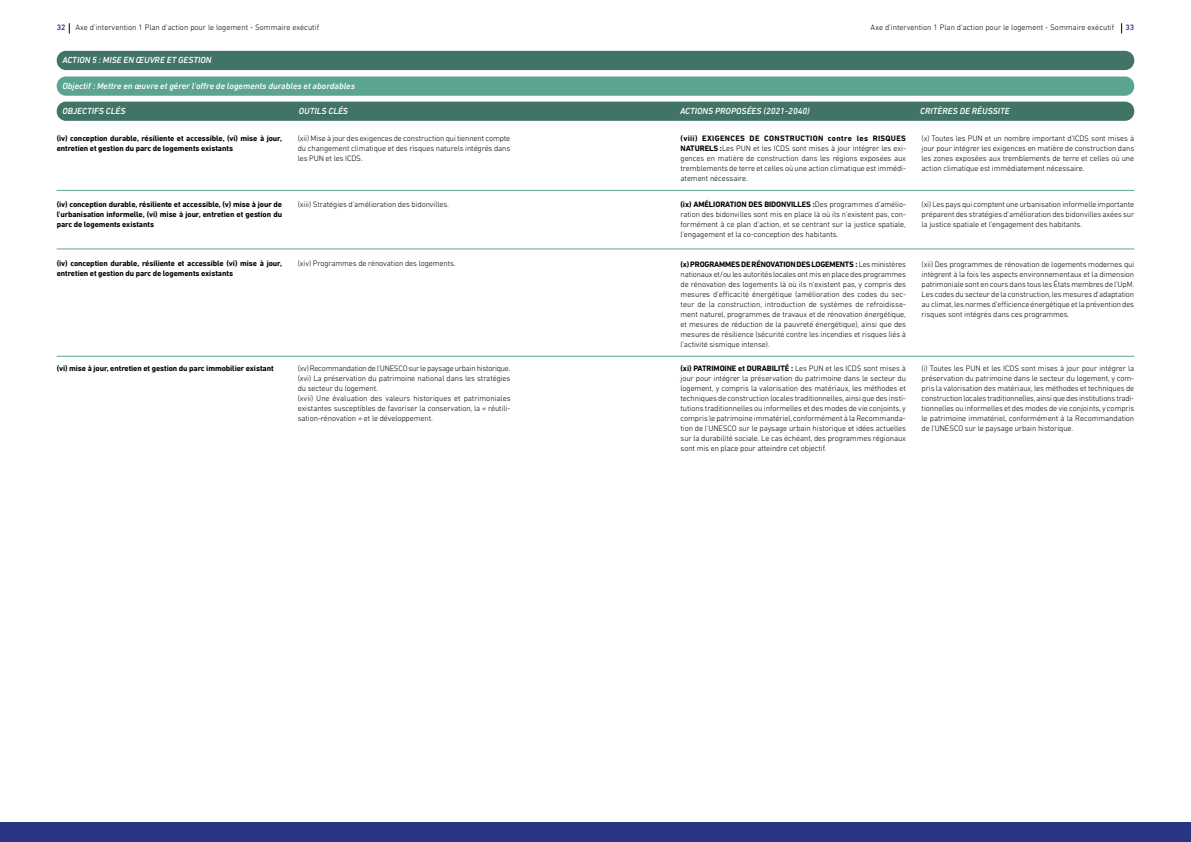
<style>
.page{position:relative;width:1191px;height:842px;background:#fff}
.page>*{position:absolute;margin:0;border:0;box-sizing:border-box;transform-origin:0 0}
.t1{font:italic 500 9px "DIN Next LT Pro";color:#fff}
.t2{font:300 8px/10px "DIN Next LT Pro";letter-spacing:-.01em;color:#000;text-align:justify}
.t3{font:700 8px/10px "DIN Next LT Pro";letter-spacing:-.01em;color:#000}
.t4{font:500 8px "DIN Next LT Pro";color:#26358c}
.s1{font-weight:500;color:#26358c}
.s2{font-weight:700}
</style>
<div class="page">
<div style="left:0;top:823px;width:1191px;height:19px;background:#283583"></div>
<div style="left:57px;top:76px;width:1077px;height:20px;background:#5ca492;border-radius:9px"></div>
<div style="left:57px;top:51px;width:1077px;height:19px;background:#417467;border-radius:9px"></div>
<hr style="left:57px;top:190px;width:1077px;height:1px;background:#5ca492">
<hr style="left:57px;top:248px;width:1077px;height:1px;background:#5ca492">
<hr style="left:57px;top:356px;width:1077px;height:1px;background:#5ca492">
<div style="left:57px;top:102px;width:1077px;height:19px;background:#417467;border-radius:9px"></div>
<p class="t2" style="left:57px;top:22px;width:264px"><span class="s1">32</span> Axe d'intervention 1 Plan d'action pour le logement - Sommaire exécutif</p>
<p class="t2" style="left:870px;top:22px;width:245px">Axe d'intervention 1 Plan d'action pour le logement - Sommaire exécutif</p>
<p class="t4" style="left:1125px;top:23px;width:10px">33</p>
<p class="t1" style="left:62px;top:55px;width:151px">ACTION 5 : MISE EN ŒUVRE ET GESTION</p>
<p class="t1" style="left:62px;top:81px;width:294px">Objectif : Mettre en œuvre et gérer l'offre de logements durables et abordables</p>
<p class="t1" style="left:62px;top:106px;width:65px">OBJECTIFS CLÉS</p>
<p class="t1" style="left:299px;top:106px;width:51px">OUTILS CLÉS</p>
<p class="t1" style="left:680px;top:106px;width:131px">ACTIONS PROPOSÉES (2021-2040)</p>
<p class="t1" style="left:920px;top:106px;width:91px">CRITÈRES DE RÉUSSITE</p>
<p class="t3" style="left:57px;top:133px;width:227px">(iv) conception durable, résiliente et accessible, (vi) mise à jour, entretien et gestion du parc de logements existants</p>
<p class="t3" style="left:57px;top:199px;width:227px;text-align:justify">(iv) conception durable, résiliente et accessible, (v) mise à jour de l'urbanisation informelle, (vi) mise à jour, entretien et gestion du parc de logements existants</p>
<p class="t3" style="left:57px;top:258px;width:227px">(iv) conception durable, résiliente et accessible (vi) mise à jour, entretien et gestion du parc de logements existants</p>
<p class="t2" style="left:298px;top:133px;width:214px">(xii) Mise à jour des exigences de construction qui tiennent compte du changement climatique et des risques naturels intégrés dans les PUN et les ICDS.</p>
<p class="t2" style="left:298px;top:199px;width:153px">(xiii) Stratégies d'amélioration des bidonvilles.</p>
<p class="t2" style="left:298px;top:258px;width:159px">(xiv) Programmes de rénovation des logements.</p>
<p class="t3" style="left:57px;top:363px;width:218px">(vi) mise à jour, entretien et gestion du parc immobilier existant</p>
<p class="t2" style="left:298px;top:363px;width:214px;text-align:left">(xv) Recommandation de l'UNESCO sur le paysage urbain historique. (xvi) La préservation du patrimoine national dans les stratégies du secteur du logement.<br>(xvii) Une évaluation des valeurs historiques et patrimoniales existantes susceptibles de favoriser la conservation, la « réutili&shy;sation-rénovation » et le développement.</p>
<p class="t2" style="left:680px;top:134px;width:227px"><span class="s2">(viii) EXIGENCES DE CONSTRUCTION contre les RISQUES NATURELS :</span>Les PUN et les ICDS sont mises à jour intégrer les exi&shy;gences en matière de construction dans les régions exposées aux tremblements de terre et celles où une action climatique est immédi&shy;atement nécessaire.</p>
<p class="t2" style="left:680px;top:199px;width:227px"><span class="s2">(ix) AMÉLIORATION DES BIDONVILLES :</span>Des programmes d'amélio&shy;ration des bidonvilles sont mis en place là où ils n'existent pas, con&shy;formément à ce plan d'action, et se centrant sur la justice spatiale, l'engagement et la co-conception des habitants.</p>
<p class="t2" style="left:680px;top:259px;width:227px"><span class="s2">(x) PROGRAMMES DE RÉNOVATION DES LOGEMENTS :</span> Les ministères nationaux et/ou les autorités locales ont mis en place des programmes de rénovation des logements là où ils n'existent pas, y compris des mesures d'efficacité énergétique (amélioration des codes du sec&shy;teur de la construction, introduction de systèmes de refroidisse&shy;ment naturel, programmes de travaux et de rénovation énergétique, et mesures de réduction de la pauvreté énergétique), ainsi que des mesures de résilience (sécurité contre les incendies et risques liés à l'activité sismique intense).</p>
<p class="t2" style="left:680px;top:363px;width:227px"><span class="s2">(xi) PATRIMOINE et DURABILITÉ :</span> Les PUN et les ICDS sont mises à jour pour intégrer la préservation du patrimoine dans le secteur du logement, y compris la valorisation des matériaux, les méthodes et techniques de construction locales traditionnelles, ainsi que des insti&shy;tutions traditionnelles ou informelles et des modes de vie conjoints, y compris le patrimoine immatériel, conformément à la Recommanda&shy;tion de l'UNESCO sur le paysage urbain historique et idées actuelles sur la durabilité sociale. Le cas échéant, des programmes régionaux sont mis en place pour atteindre cet objectif.</p>
<p class="t2" style="left:921px;top:134px;width:214px">(x) Toutes les PUN et un nombre important d'ICDS sont mises à jour pour intégrer les exigences en matière de construction dans les zones exposées aux tremblements de terre et celles où une action climatique est immédiatement nécessaire.</p>
<p class="t2" style="left:921px;top:199px;width:214px">(xi) Les pays qui comptent une urbanisation informelle importante préparent des stratégies d'amélioration des bidonvilles axées sur la justice spatiale et l'engagement des habitants.</p>
<p class="t2" style="left:921px;top:259px;width:214px">(xii) Des programmes de rénovation de logements modernes qui intègrent à la fois les aspects environnementaux et la dimension patrimoniale sont en cours dans tous les États membres de l'UpM.<br>Les codes du secteur de la construction, les mesures d'adaptation au climat, les normes d'efficience énergétique et la prévention des risques sont intégrés dans ces programmes.</p>
<p class="t2" style="left:921px;top:363px;width:214px">(i) Toutes les PUN et les ICDS sont mises à jour pour intégrer la préservation du patrimoine dans le secteur du logement, y com&shy;pris la valorisation des matériaux, les méthodes et techniques de construction locales traditionnelles, ainsi que des institutions tradi&shy;tionnelles ou informelles et des modes de vie conjoints, y compris le patrimoine immatériel, conformément à la Recommandation de l'UNESCO sur le paysage urbain historique.</p>
</div>
